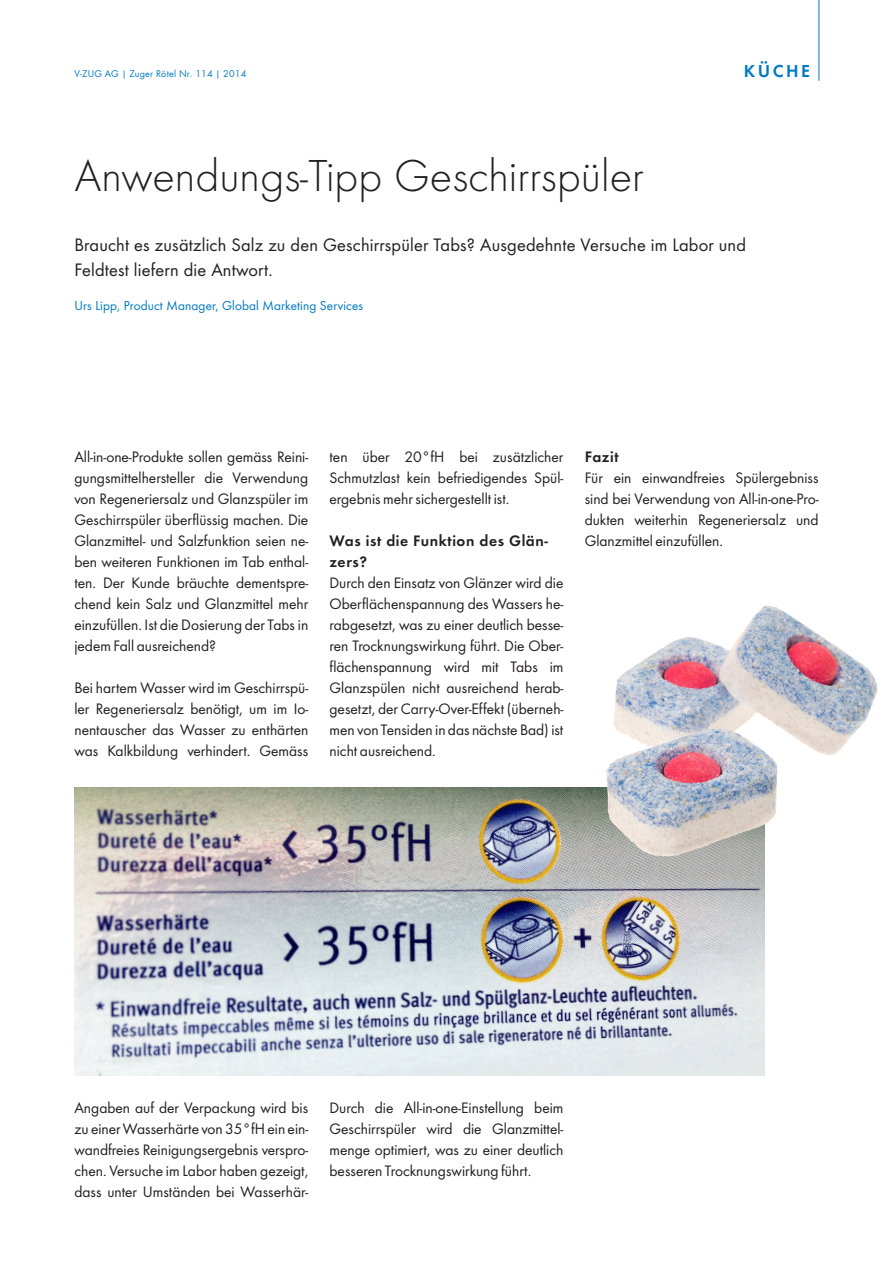
<style>
.page{position:relative;width:893px;height:1263px;background:#fff}
.page>*{position:absolute;margin:0;border:0;box-sizing:border-box;transform-origin:0 0}
.Haupttitel_neu{font:300 46.5px "ZUG Futura";color:#231f20}
.Lead_neu{font:18.75px/25.5px "ZUG Futura";letter-spacing:.01em;color:#231f20}
.Rubrik_neu{font:800 18px "ZUG Futura";letter-spacing:.135em;color:#007ac3}
.Fliesstext_neu{font:15.75px/21px "ZUG Futura";color:#231f20;text-align:justify}
.Untertitel_neu{font:800 15.75px/21px "ZUG Futura";letter-spacing:.035em;color:#231f20}
.Autor_neu{font:13.5px "ZUG Futura";letter-spacing:.01em;color:#007ac3}
.Rubrik_neu-2{font:10.2px "ZUG Futura";letter-spacing:.02em;color:#007ac3}
.s1{font-size:9.75px}
</style>
<div class="page">
<img style="left:74px;top:787px;width:690px;height:289px">
<img style="left:572px;top:605px;width:306px;height:279px">
<hr style="left:819px;top:0;width:1px;height:81px;background:#007ac3">
<p class="Rubrik_neu-2" style="left:74px;top:68px;width:173px">V-ZUG AG <span class="s1">|</span> Zuger Rötel Nr. 114 <span class="s1">|</span> 2014</p>
<p class="Rubrik_neu" style="left:744px;top:60px;width:68px">KÜCHE</p>
<p class="Haupttitel_neu" style="left:74px;top:150px;width:571px">Anwendungs-Tipp Geschirrspüler</p>
<p class="Lead_neu" style="left:74px;top:232px;width:673px">Braucht es zusätzlich Salz zu den Geschirrspüler Tabs? Ausgedehnte Versuche im Labor und<br>Feldtest liefern die Antwort.</p>
<p class="Autor_neu" style="left:74px;top:297px;width:290px">Urs Lipp, Product Manager, Global Marketing Services</p>
<p class="Fliesstext_neu" style="left:74px;top:446px;width:235px">All-in-one-Produkte sollen gemäss Reini&shy;gungsmittelhersteller die Verwendung von Regeneriersalz und Glanzspüler im Geschirrspüler überflüssig machen. Die Glanzmittel- und Salzfunktion seien ne&shy;ben weiteren Funktionen im Tab enthal&shy;ten. Der Kunde bräuchte dementspre&shy;chend kein Salz und Glanzmittel mehr einzufüllen. Ist die Dosierung der Tabs in jedem Fall ausreichend?</p>
<p class="Fliesstext_neu" style="left:74px;top:677px;width:235px">Bei hartem Wasser wird im Geschirrspü&shy;ler Regeneriersalz benötigt, um im Io&shy;nentauscher das Wasser zu enthärten was Kalkbildung verhindert. Gemäss</p>
<p class="Fliesstext_neu" style="left:330px;top:446px;width:235px">ten über 20°fH bei zusätzlicher Schmutzlast kein befriedigendes Spül&shy;ergebnis mehr sichergestellt ist.</p>
<p class="Untertitel_neu" style="left:330px;top:530px;width:220px">Was ist die Funktion des Glän&shy;zers?</p>
<p class="Fliesstext_neu" style="left:330px;top:572px;width:235px">Durch den Einsatz von Glänzer wird die Oberflächenspannung des Wassers he&shy;rabgesetzt, was zu einer deutlich besse&shy;ren Trocknungswirkung führt. Die Ober&shy;flächenspannung wird mit Tabs im Glanzspülen nicht ausreichend herab&shy;gesetzt, der Carry-Over-Effekt (überneh&shy;men von Tensiden in das nächste Bad) ist nicht ausreichend.</p>
<p class="Untertitel_neu" style="left:585px;top:446px;width:35px">Fazit</p>
<p class="Fliesstext_neu" style="left:585px;top:467px;width:235px">Für ein einwandfreies Spülergebniss sind bei Verwendung von All-in-one-Pro&shy;dukten weiterhin Regeneriersalz und Glanzmittel einzufüllen.</p>
<p class="Fliesstext_neu" style="left:74px;top:1097px;width:235px">Angaben auf der Verpackung wird bis zu einer Wasserhärte von 35°fH ein ein&shy;wandfreies Reinigungsergebnis verspro&shy;chen. Versuche im Labor haben gezeigt, dass unter Umständen bei Wasserhär-</p>
<p class="Fliesstext_neu" style="left:330px;top:1097px;width:235px">Durch die All-in-one-Einstellung beim Geschirrspüler wird die Glanzmittel&shy;menge optimiert, was zu einer deutlich besseren Trocknungswirkung führt.</p>
</div>
